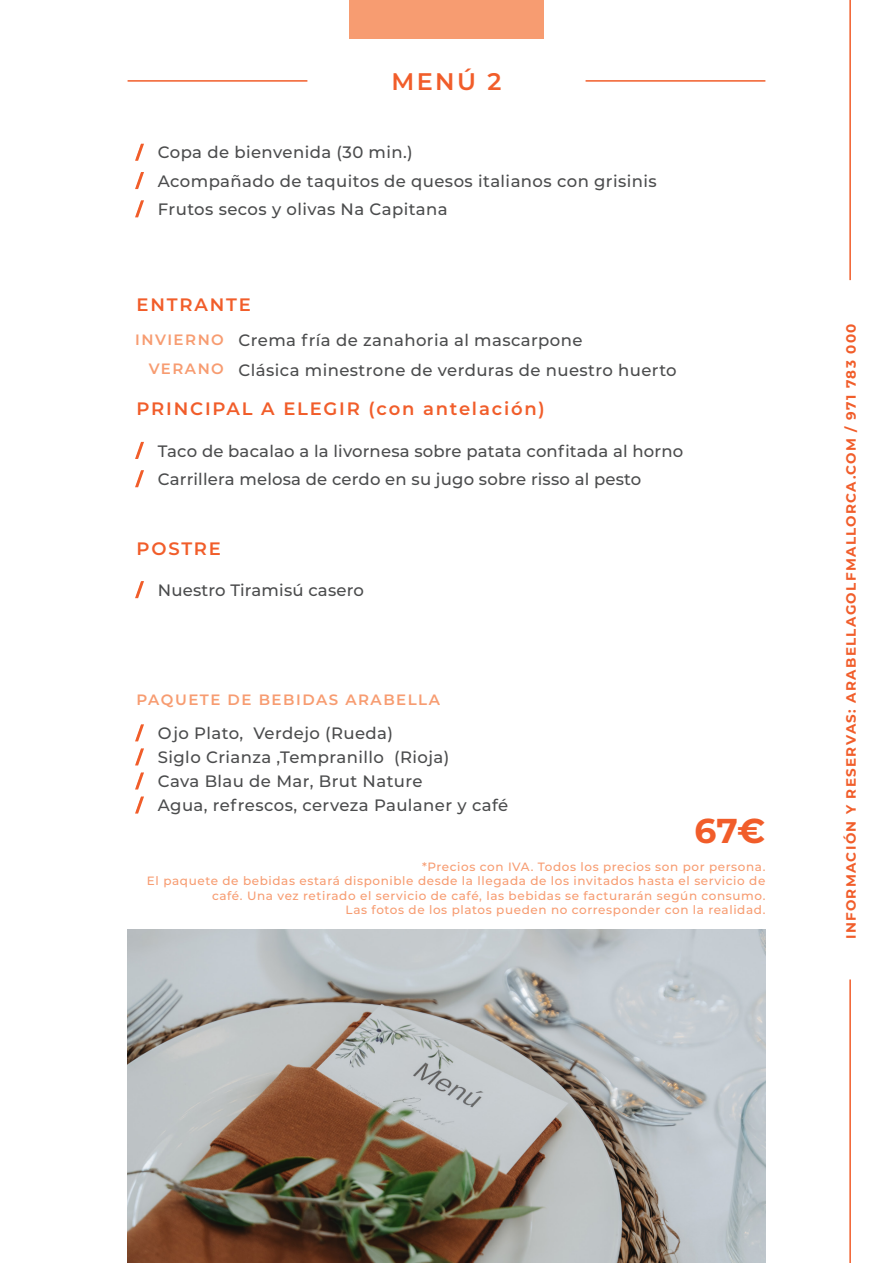
<style>
.page{position:relative;width:893px;height:1263px;background:#fff}
.page>*{position:absolute;margin:0;border:0;box-sizing:border-box;transform-origin:0 0}
.t1{font:700 34.5px "Montserrat";color:#f15d2a}
.t2{font:600 24px "Montserrat";color:#f15d2a}
.t3{font:600 18px "Montserrat";letter-spacing:.1em;color:#f15d2a}
.t4{font:500 16.5px "Montserrat";letter-spacing:.025em;color:#4b4c4d}
.t5{font:600 15px/29.7px "Montserrat";letter-spacing:.1em;color:#f79c71;text-align:right}
.t6{font:700 13.5px "Montserrat";letter-spacing:.1em;color:#f15d2a}
.t7{font:500 12px/14.4px "Montserrat";letter-spacing:.05em;color:#f79c71;text-align:right}
.s1{color:#f15d2a}
</style>
<div class="page">
<hr style="left:849px;top:0;width:2px;height:280px;background:#f15d2a">
<hr style="left:849px;top:979px;width:2px;height:284px;background:#f15d2a">
<div style="left:349px;top:0;width:195px;height:38px;background:#f79c71"></div>
<hr style="left:586px;top:80px;width:179px;height:2px;background:#f15d2a">
<hr style="left:128px;top:80px;width:179px;height:2px;background:#f15d2a">
<img style="left:128px;top:929px;width:637px;height:334px">
<p class="t2" style="left:391px;top:65px;width:111px">MENÚ 2</p>
<p class="t4" style="left:137px;top:141px;width:278px"><span class="s1">/</span> Copa de bienvenida (30 min.)</p>
<p class="t4" style="left:137px;top:169px;width:522px"><span class="s1">/</span> Acompañado de taquitos de quesos italianos con grisinis</p>
<p class="t4" style="left:137px;top:198px;width:313px"><span class="s1">/</span> Frutos secos y olivas Na Capitana</p>
<p class="t3" style="left:137px;top:292px;width:116px">ENTRANTE</p>
<p class="t5" style="left:135px;top:324px;width:90px">INVIERNO<br>VERANO</p>
<p class="t4" style="left:239px;top:329px;width:346px">Crema fría de zanahoria al mascarpone</p>
<p class="t4" style="left:239px;top:359px;width:440px">Clásica minestrone de verduras de nuestro huerto</p>
<p class="t3" style="left:137px;top:396px;width:410px">PRINCIPAL A ELEGIR (con antelación)</p>
<p class="t4" style="left:137px;top:439px;width:548px"><span class="s1">/</span> Taco de bacalao a la livornesa sobre patata confitada al horno</p>
<p class="t4" style="left:137px;top:467px;width:506px"><span class="s1">/</span> Carrillera melosa de cerdo en su jugo sobre risso al pesto</p>
<p class="t3" style="left:137px;top:535px;width:86px">POSTRE</p>
<p class="t4" style="left:137px;top:578px;width:229px"><span class="s1">/</span> Nuestro Tiramisú casero</p>
<p class="t5" style="left:137px;top:684px;width:305px">PAQUETE DE BEBIDAS ARABELLA</p>
<p class="t4" style="left:137px;top:722px;width:258px"><span class="s1">/</span> Ojo Plato, Verdejo (Rueda)</p>
<p class="t4" style="left:137px;top:746px;width:314px"><span class="s1">/</span> Siglo Crianza ,Tempranillo (Rioja)</p>
<p class="t4" style="left:137px;top:770px;width:287px"><span class="s1">/</span> Cava Blau de Mar, Brut Nature</p>
<p class="t4" style="left:137px;top:794px;width:373px"><span class="s1">/</span> Agua, refrescos, cerveza Paulaner y café</p>
<p class="t1" style="left:695px;top:806px;width:72px">67€</p>
<p class="t7" style="left:147px;top:859px;width:620px">*Precios con IVA. Todos los precios son por persona.<br>El paquete de bebidas estará disponible desde la llegada de los invitados hasta el servicio de café. Una vez retirado el servicio de café, las bebidas se facturarán según consumo.<br>Las fotos de los platos pueden no corresponder con la realidad.</p>
<p class="t6" style="left:841px;top:939px;width:617px;rotate:-90deg">INFORMACIÓN Y RESERVAS: ARABELLAGOLFMALLORCA.COM / 971 783 000</p>
</div>
